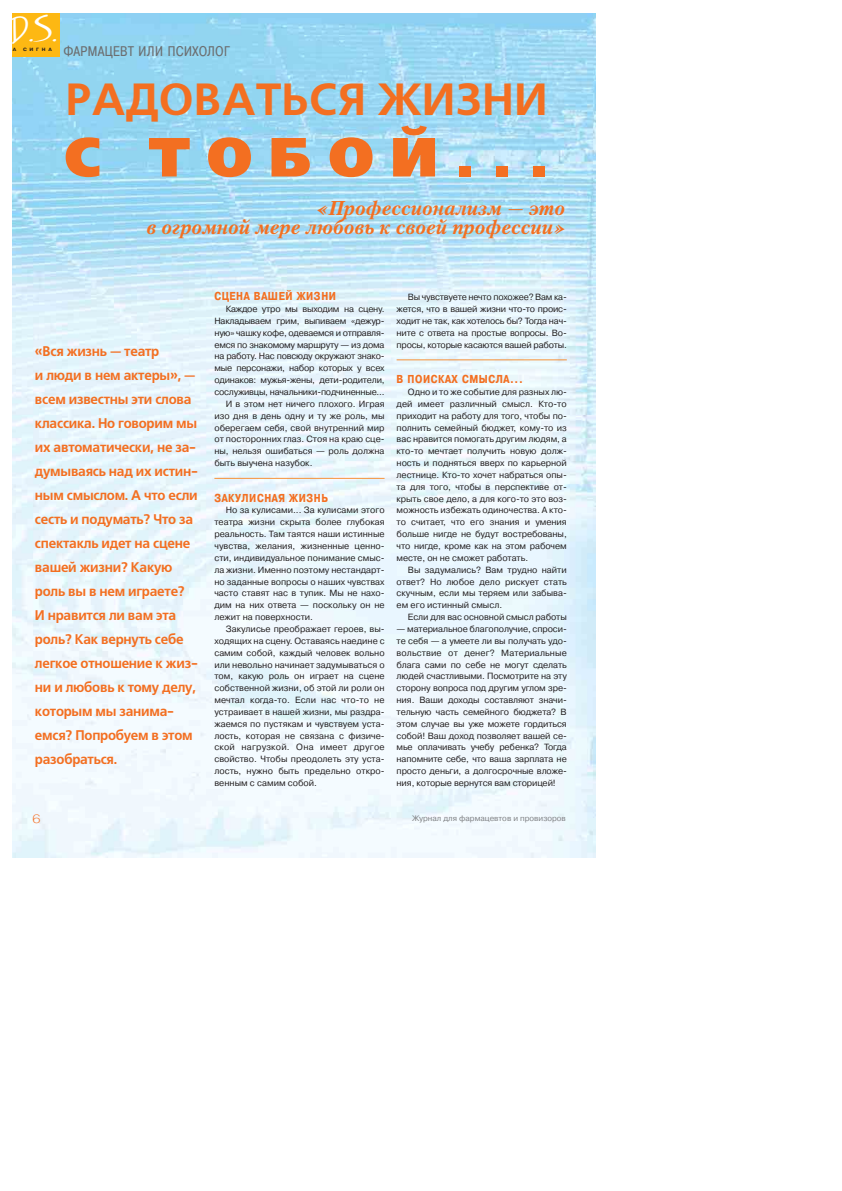
<style>
.page{position:relative;width:842px;height:1191px;background:#fff}
.page>*{position:absolute;margin:0;border:0;box-sizing:border-box;transform-origin:0 0}
.t1{font:55px "Free Set Black C";letter-spacing:.305em;color:#f36f21}
.t2{font:700 45px "Free Set C";color:#f36f21}
.t3{font:30px "Jakob C";color:#fff;scale:1.13 1}
.t4{font:italic 700 20px/19px "Petersburg C";color:#f36f21;text-align:right}
.t5{font:700 14px/24px "Free Set C";letter-spacing:-.02em;color:#f36f21;scale:.95 1}
.t6{font:14px "Pragmatica Cond C";letter-spacing:.045em;color:#6c6e70}
.t7{font:12px "Pragmatica Light C";color:#f36f21;scale:1.28 1}
.t8{font:700 11.5px "Pragmatica Cond C";letter-spacing:.05em;color:#f36f21}
.t9{font:9px/11.9px "Pragmatica C";letter-spacing:-.01em;color:#231f20;text-align:justify}
.t10{font:8px "Pragmatica C";color:#808285}
.t11{font:700 4.7px "Pragmatica C";letter-spacing:.52em;color:#231f20;scale:1.1 1}
</style>
<div class="page">
<img style="left:12px;top:13px;width:584px;height:845px">
<div style="left:12px;top:13px;width:48px;height:44px;background:#fdb813"></div>
<hr style="left:214px;top:478px;width:171px;height:1px;background:#f79239">
<hr style="left:397px;top:360px;width:170px;height:1px;background:#f79239">
<h3 class="t3" style="left:7px;top:19px;width:45px">D.S.</h3>
<p class="t11" style="left:13px;top:47px;width:5px">А</p>
<p class="t11" style="left:23px;top:47px;width:28px">СИГНА</p>
<h3 class="t6" style="left:64px;top:46px;width:167px">ФАРМАЦЕВТ ИЛИ ПСИХОЛОГ</h3>
<h2 class="t2" style="left:66px;top:83px;width:484px">РАДОВАТЬСЯ ЖИЗНИ</h2>
<h1 class="t1" style="left:65px;top:137px;width:486px">С ТОБОЙ...</h1>
<h3 class="t4" style="left:146px;top:200px;width:420px">«Профессионализм — это<br>в огромной мере любовь к своей профессии»</h3>
<p class="t5" style="left:35px;top:340px;width:173px">«Вся жизнь — театр<br>и люди в нем актеры», — всем известны эти слова классика. Но говорим мы их автоматически, не за&shy;думываясь над их истин&shy;ным смыслом. А что если сесть и подумать? Что за спектакль идет на сцене вашей жизни? Какую роль вы в нем играете?<br>И нравится ли вам эта роль? Как вернуть себе легкое отношение к жиз&shy;ни и любовь к тому делу, которым мы занима&shy;емся? Попробуем в этом разобраться.</p>
<p class="t8" style="left:214px;top:292px;width:123px">СЦЕНА ВАШЕЙ ЖИЗНИ</p>
<p class="t9" style="left:226px;top:304px;width:160px">Каждое утро мы выходим на сцену.</p>
<p class="t9" style="left:214px;top:316px;width:172px">Накладываем грим, выпиваем «дежур-</p>
<p class="t9" style="left:214px;top:328px;width:172px">ную» чашку кофе, одеваемся и отправля-</p>
<p class="t9" style="left:214px;top:339px;width:172px">емся по знакомому маршруту — из дома</p>
<p class="t9" style="left:214px;top:351px;width:172px">на работу. Нас повсюду окружают знако-</p>
<p class="t9" style="left:214px;top:363px;width:172px">мые персонажи, набор которых у всех</p>
<p class="t9" style="left:214px;top:375px;width:172px">одинаков: мужья-жены, дети-родители,</p>
<p class="t9" style="left:214px;top:387px;width:172px">сослуживцы, начальники-подчиненные...</p>
<p class="t9" style="left:226px;top:399px;width:160px">И в этом нет ничего плохого. Играя</p>
<p class="t9" style="left:214px;top:411px;width:172px">изо дня в день одну и ту же роль, мы</p>
<p class="t9" style="left:214px;top:422px;width:172px">оберегаем себя, свой внутренний мир</p>
<p class="t9" style="left:214px;top:434px;width:172px">от посторонних глаз. Стоя на краю сце-</p>
<p class="t9" style="left:214px;top:446px;width:172px">ны, нельзя ошибаться — роль должна</p>
<p class="t9" style="left:214px;top:458px;width:100px">быть выучена назубок.</p>
<p class="t8" style="left:214px;top:493px;width:115px">ЗАКУЛИСНАЯ ЖИЗНЬ</p>
<p class="t9" style="left:214px;top:505px;width:172px;text-indent:11px">Но за кулисами... За кулисами этого театра жизни скрыта более глубокая реальность. Там таятся наши истинные чувства, желания, жизненные ценно&shy;сти, индивидуальное понимание смыс&shy;ла жизни. Именно поэтому нестандарт&shy;но заданные вопросы о наших чувствах часто ставят нас в тупик. Мы не нахо&shy;дим на них ответа — поскольку он не лежит на поверхности.</p>
<p class="t9" style="left:214px;top:624px;width:172px;text-indent:11px">Закулисье преображает героев, вы&shy;ходящих на сцену. Оставаясь наедине с самим собой, каждый человек вольно или невольно начинает задумываться о том, какую роль он играет на сцене собственной жизни, об этой ли роли он мечтал когда-то. Если нас что-то не устраивает в нашей жизни, мы раздра&shy;жаемся по пустякам и чувствуем уста&shy;лость, которая не связана с физиче&shy;ской нагрузкой. Она имеет другое свойство. Чтобы преодолеть эту уста&shy;лость, нужно быть предельно откро&shy;венным с самим собой.</p>
<p class="t9" style="left:397px;top:292px;width:172px;text-indent:11px">Вы чувствуете нечто похожее? Вам ка&shy;жется, что в вашей жизни что-то проис&shy;ходит не так, как хотелось бы? Тогда нач&shy;ните с ответа на простые вопросы. Во&shy;просы, которые касаются вашей работы.</p>
<p class="t8" style="left:397px;top:375px;width:128px">В ПОИСКАХ СМЫСЛА...</p>
<p class="t9" style="left:397px;top:387px;width:172px;text-indent:11px">Одно и то же событие для разных лю&shy;дей имеет различный смысл. Кто-то приходит на работу для того, чтобы по&shy;полнить семейный бюджет, кому-то из вас нравится помогать другим людям, а кто-то мечтает получить новую долж&shy;ность и подняться вверх по карьерной лестнице. Кто-то хочет набраться опы&shy;та для того, чтобы в перспективе от&shy;крыть свое дело, а для кого-то это воз&shy;можность избежать одиночества. А кто&shy;то считает, что его знания и умения больше нигде не будут востребованы, что нигде, кроме как на этом рабочем месте, он не сможет работать.</p>
<p class="t9" style="left:397px;top:565px;width:172px;text-indent:11px">Вы задумались? Вам трудно найти ответ? Но любое дело рискует стать скучным, если мы теряем или забыва&shy;ем его истинный смысл.</p>
<p class="t9" style="left:408px;top:612px;width:160px">Если для вас основной смысл работы</p>
<p class="t9" style="left:397px;top:624px;width:172px">— материальное благополучие, спроси&shy;те себя — а умеете ли вы получать удо&shy;вольствие от денег? Материальные блага сами по себе не могут сделать людей счастливыми. Посмотрите на эту сторону вопроса под другим углом зре&shy;ния. Ваши доходы составляют значи&shy;тельную часть семейного бюджета? В этом случае вы уже можете гордиться собой! Ваш доход позволяет вашей се&shy;мье оплачивать учебу ребенка? Тогда напомните себе, что ваша зарплата не просто деньги, а долгосрочные вложе&shy;ния, которые вернутся вам сторицей!</p>
<h3 class="t7" style="left:32px;top:814px;width:8px">6</h3>
<p class="t10" style="left:412px;top:816px;width:155px">Журнал для фармацевтов и провизоров</p>
</div>
